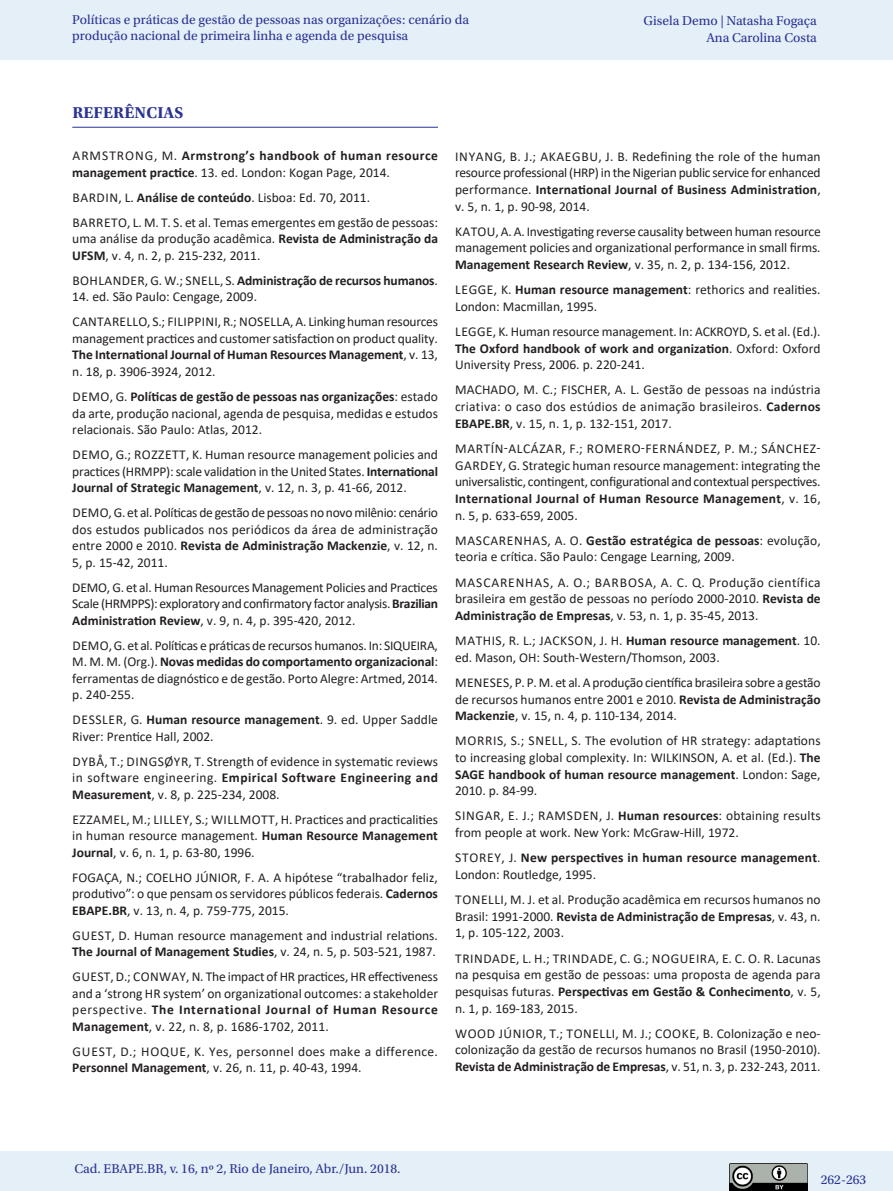
<style>
.page{position:relative;width:893px;height:1191px;background:#fff}
.page>*{position:absolute;margin:0;border:0;box-sizing:border-box;transform-origin:0 0}
._07_1_sub_1{font:700 16.5px "Utopia Std";letter-spacing:.01em;color:#2b3393}
.Referencias{font:13.5px/16.6px "Calibri";color:#231f20;text-align:justify}
.t1{font:13.5px/16.5px "Utopia Std";color:#2b3393}
.Referencias-2{font:700 13.5px/16.5px "Calibri";letter-spacing:.035em;color:#231f20}
.Referencias-3{font:13.5px/16.5px "Calibri";letter-spacing:.025em;color:#231f20}
.Referencias-4{font:700 13.5px/16.6px "Calibri";letter-spacing:.015em;color:#231f20}
.Referencias-5{font:700 13.5px "Calibri";letter-spacing:-.01em;color:#231f20}
.s1{font-weight:400}
.s2{font-weight:700}
</style>
<div class="page">
<div style="left:0;top:1151px;width:893px;height:40px;background:#e4eff8"></div>
<img style="left:730px;top:1163px;width:77px;height:27px">
<div style="left:0;top:0;width:893px;height:60px;background:#e4eff8"></div>
<hr style="left:72px;top:127px;width:366px;height:1px;background:#2b3393">
<p class="t1" style="left:72px;top:11px;width:398px">Políticas e práticas de gestão de pessoas nas organizações: cenário da produção nacional de primeira linha e agenda de pesquisa</p>
<p class="t1" style="left:644px;top:13px;width:175px;text-align:right">Gisela Demo | Natasha Fogaça<br>Ana Carolina Costa</p>
<p class="_07_1_sub_1" style="left:72px;top:103px;width:113px">REFERÊNCIAS</p>
<p class="Referencias-2" style="left:72px;top:147px;width:367px"><span class="s1">ARMSTRONG, M.</span> Armstrong’s handbook of human resource management practice<span class="s1">. 13. ed. London: Kogan Page, 2014.</span></p>
<p class="Referencias" style="left:73px;top:189px;width:299px">BARDIN, L. <span class="s2">Análise de conteúdo</span>. Lisboa: Ed. 70, 2011.</p>
<p class="Referencias" style="left:72px;top:214px;width:367px">BARRETO, L. M. T. S. et al. Temas emergentes em gestão de pessoas: uma análise da produção acadêmica. <span class="s2">Revista de Administração da UFSM</span>, v. 4, n. 2, p. 215-232, 2011.</p>
<p class="Referencias-5" style="left:73px;top:271px;width:367px"><span class="s1">BOHLANDER, G. W.; SNELL, S.</span> Administração de recursos humanos<span class="s1">.</span></p>
<p class="Referencias" style="left:72px;top:288px;width:186px">14. ed. São Paulo: Cengage, 2009.</p>
<p class="Referencias" style="left:72px;top:313px;width:367px">CANTARELLO, S.; FILIPPINI, R.; NOSELLA, A. Linking human resources management practices and customer satisfaction on product quality.<br><span class="s2">The International Journal of Human Resources Management</span>, v. 13, n. 18, p. 3906-3924, 2012.</p>
<p class="Referencias" style="left:72px;top:388px;width:367px">DEMO, G. <span class="s2">Políticas de gestão de pessoas nas organizações</span>: estado da arte, produção nacional, agenda de pesquisa, medidas e estudos relacionais. São Paulo: Atlas, 2012.</p>
<p class="Referencias" style="left:72px;top:446px;width:367px">DEMO, G.; ROZZETT, K. Human resource management policies and practices (HRMPP): scale validation in the United States. <span class="s2">International Journal of Strategic Management</span>, v. 12, n. 3, p. 41-66, 2012.</p>
<p class="Referencias" style="left:72px;top:504px;width:367px">DEMO, G. et al. Políticas de gestão de pessoas no novo milênio: cenário dos estudos publicados nos periódicos da área de administração entre 2000 e 2010. <span class="s2">Revista de Administração Mackenzie</span>, v. 12, n.<br>5, p. 15-42, 2011.</p>
<p class="Referencias" style="left:72px;top:578px;width:367px">DEMO, G. et al. Human Resources Management Policies and Practices Scale (HRMPPS): exploratory and confirmatory factor analysis. <span class="s2">Brazilian Administration Review</span>, v. 9, n. 4, p. 395-420, 2012.</p>
<p class="Referencias" style="left:72px;top:636px;width:367px">DEMO, G. et al. Políticas e práticas de recursos humanos. In: SIQUEIRA, M. M. M. (Org.). <span class="s2">Novas medidas do comportamento organizacional</span>: ferramentas de diagnóstico e de gestão. Porto Alegre: Artmed, 2014. p. 240-255.</p>
<p class="Referencias" style="left:72px;top:711px;width:367px">DESSLER, G. <span class="s2">Human resource management</span>. 9. ed. Upper Saddle<br>River: Prentice Hall, 2002.</p>
<p class="Referencias" style="left:72px;top:752px;width:367px">DYBÅ, T.; DINGSØYR, T. Strength of evidence in systematic reviews in software engineering. <span class="s2">Empirical Software Engineering and Measurement</span>, v. 8, p. 225-234, 2008.</p>
<p class="Referencias" style="left:72px;top:810px;width:367px">EZZAMEL, M.; LILLEY, S.; WILLMOTT, H. Practices and practicalities in human resource management. <span class="s2">Human Resource Management Journal</span>, v. 6, n. 1, p. 63-80, 1996.</p>
<p class="Referencias" style="left:72px;top:868px;width:367px">FOGAÇA, N.; COELHO JÚNIOR, F. A. A hipótese “trabalhador feliz, produtivo”: o que pensam os servidores públicos federais. <span class="s2">Cadernos EBAPE.BR</span>, v. 13, n. 4, p. 759-775, 2015.</p>
<p class="Referencias" style="left:72px;top:926px;width:367px">GUEST, D. Human resource management and industrial relations.<br><span class="s2">The Journal of Management Studies</span>, v. 24, n. 5, p. 503-521, 1987.</p>
<p class="Referencias" style="left:72px;top:968px;width:367px">GUEST, D.; CONWAY, N. The impact of HR practices, HR effectiveness and a ‘strong HR system’ on organizational outcomes: a stakeholder perspective. <span class="s2">The International Journal of Human Resource Management</span>, v. 22, n. 8, p. 1686-1702, 2011.</p>
<p class="Referencias-3" style="left:72px;top:1042px;width:367px">GUEST, D.; HOQUE, K. Yes, personnel does make a difference.<br><span class="s2">Personnel Management</span>, v. 26, n. 11, p. 40-43, 1994.</p>
<p class="Referencias" style="left:455px;top:147px;width:367px">INYANG, B. J.; AKAEGBU, J. B. Redefining the role of the human resource professional (HRP) in the Nigerian public service for enhanced performance. <span class="s2">International Journal of Business Administration</span>, v. 5, n. 1, p. 90-98, 2014.</p>
<p class="Referencias" style="left:455px;top:222px;width:367px">KATOU, A. A. Investigating reverse causality between human resource management policies and organizational performance in small firms.<br><span class="s2">Management Research Review</span>, v. 35, n. 2, p. 134-156, 2012.</p>
<p class="Referencias" style="left:455px;top:281px;width:367px">LEGGE, K. <span class="s2">Human resource management</span>: rethorics and realities.<br>London: Macmillan, 1995.</p>
<p class="Referencias" style="left:455px;top:323px;width:367px">LEGGE, K. Human resource management. In: ACKROYD, S. et al. (Ed.).<br><span class="s2">The Oxford handbook of work and organization</span>. Oxford: Oxford University Press, 2006. p. 220-241.</p>
<p class="Referencias" style="left:455px;top:381px;width:367px">MACHADO, M. C.; FISCHER, A. L. Gestão de pessoas na indústria criativa: o caso dos estúdios de animação brasileiros. <span class="s2">Cadernos EBAPE.BR</span>, v. 15, n. 1, p. 132-151, 2017.</p>
<p class="Referencias" style="left:455px;top:440px;width:367px">MARTÍN-ALCÁZAR, F.; ROMERO-FERNÁNDEZ, P. M.; SÁNCHEZ-GARDEY, G. Strategic human resource management: integrating the universalistic, contingent, configurational and contextual perspectives.<br><span class="s2">International Journal of Human Resource Management</span>, v. 16, n. 5, p. 633-659, 2005.</p>
<p class="Referencias" style="left:455px;top:531px;width:367px">MASCARENHAS, A. O. <span class="s2">Gestão estratégica de pessoas</span>: evolução, teoria e crítica. São Paulo: Cengage Learning, 2009.</p>
<p class="Referencias" style="left:455px;top:573px;width:367px">MASCARENHAS, A. O.; BARBOSA, A. C. Q. Produção científica brasileira em gestão de pessoas no período 2000-2010. <span class="s2">Revista de Administração de Empresas</span>, v. 53, n. 1, p. 35-45, 2013.</p>
<p class="Referencias" style="left:455px;top:632px;width:367px">MATHIS, R. L.; JACKSON, J. H. <span class="s2">Human resource management</span>. 10. ed. Mason, OH: South-Western/Thomson, 2003.</p>
<p class="Referencias" style="left:455px;top:673px;width:367px">MENESES, P. P. M. et al. A produção científica brasileira sobre a gestão de recursos humanos entre 2001 e 2010. <span class="s2">Revista de Administração Mackenzie</span>, v. 15, n. 4, p. 110-134, 2014.</p>
<p class="Referencias" style="left:455px;top:732px;width:367px">MORRIS, S.; SNELL, S. The evolution of HR strategy: adaptations to increasing global complexity. In: WILKINSON, A. et al. (Ed.). <span class="s2">The SAGE handbook of human resource management</span>. London: Sage, 2010. p. 84-99.</p>
<p class="Referencias" style="left:455px;top:807px;width:367px">SINGAR, E. J.; RAMSDEN, J. <span class="s2">Human resources</span>: obtaining results from people at work. New York: McGraw-Hill, 1972.</p>
<p class="Referencias-4" style="left:455px;top:849px;width:367px"><span class="s1">STOREY, J.</span> New perspectives in human resource management<span class="s1">.<br>London: Routledge, 1995.</span></p>
<p class="Referencias" style="left:455px;top:891px;width:367px">TONELLI, M. J. et al. Produção acadêmica em recursos humanos no Brasil: 1991-2000. <span class="s2">Revista de Administração de Empresas</span>, v. 43, n.<br>1, p. 105-122, 2003.</p>
<p class="Referencias" style="left:455px;top:949px;width:367px">TRINDADE, L. H.; TRINDADE, C. G.; NOGUEIRA, E. C. O. R. Lacunas na pesquisa em gestão de pessoas: uma proposta de agenda para pesquisas futuras. <span class="s2">Perspectivas em Gestão &amp; Conhecimento</span>, v. 5, n. 1, p. 169-183, 2015.</p>
<p class="Referencias" style="left:455px;top:1024px;width:367px">WOOD JÚNIOR, T.; TONELLI, M. J.; COOKE, B. Colonização e neo&shy;colonização da gestão de recursos humanos no Brasil (1950-2010).<br><span class="s2">Revista de Administração de Empresas</span>, v. 51, n. 3, p. 232-243, 2011.</p>
<p class="t1" style="left:74px;top:1160px;width:328px">Cad. EBAPE.BR, v. 16, nº 2, Rio de Janeiro, Abr./Jun. 2018.</p>
<p class="t1" style="left:821px;top:1171px;width:47px">262-263</p>
</div>
